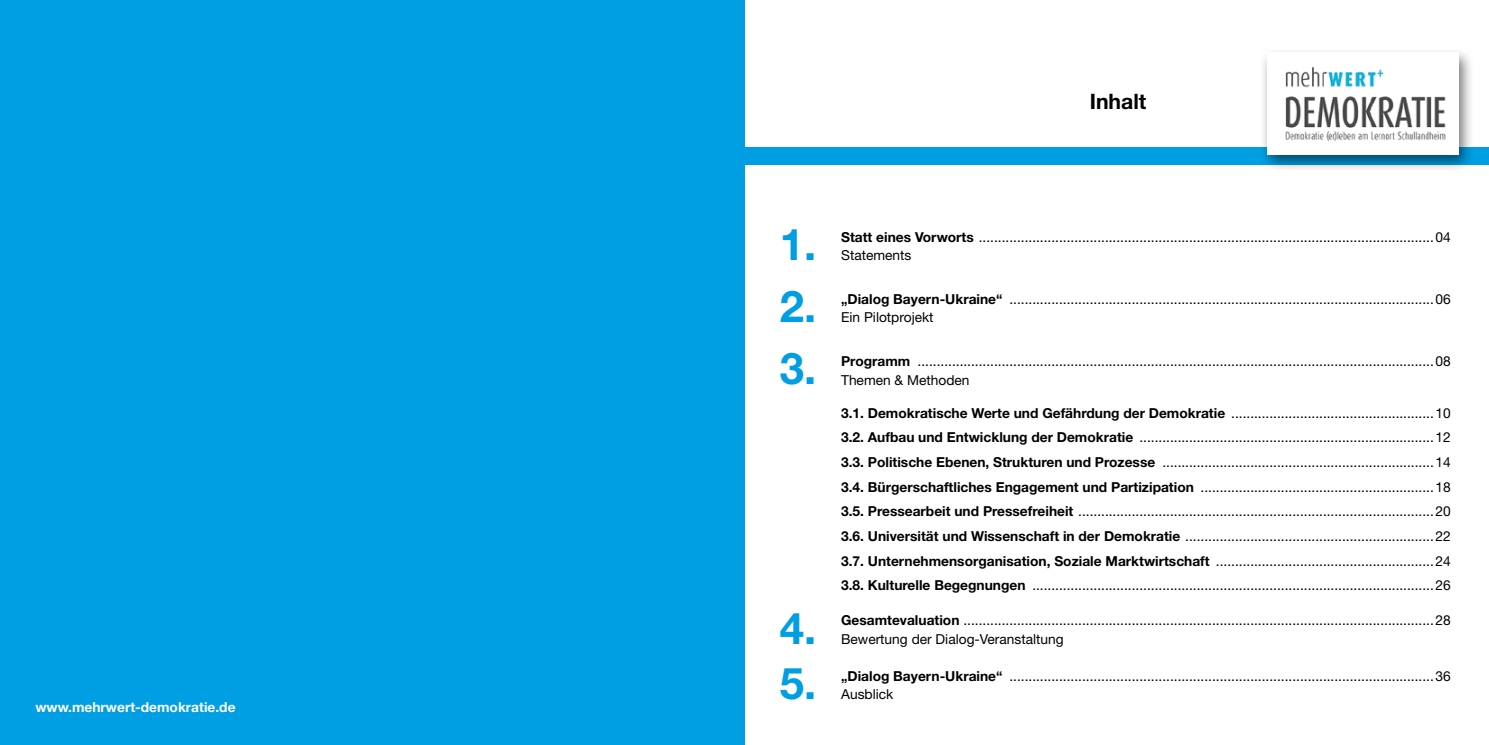
<style>
.page{position:relative;width:1489px;height:745px;background:#fff}
.page>*{position:absolute;margin:0;border:0;box-sizing:border-box;transform-origin:0 0}
.t1{font:700 43.75px "Helvetica Neue LT Std";color:#009ee3}
.t2{font:700 21.25px "Helvetica Neue LT Std";color:#000}
.t3{font:13.75px/18.8px "Helvetica Neue LT Std";color:#000}
.t4{font:700 13.75px "Helvetica Neue LT Std";color:#fff}
.s1{font-weight:700}
</style>
<div class="page">
<hr style="left:744px;top:0;width:1px;height:744px;background:#6f6f6e">
<div style="left:718px;top:147px;width:770px;height:18px;background:#009ee3"></div>
<div style="left:0;top:0;width:744px;height:744px;background:#009ee3"></div>
<div style="left:1259px;top:47px;width:214px;height:125px;background:#000;opacity:.54"></div>
<img style="left:1267px;top:53px;width:191px;height:102px">
<p class="t4" style="left:35px;top:698px;width:202px">www.mehrwert-demokratie.de</p>
<h2 class="t2" style="left:1089px;top:88px;width:58px">Inhalt</h2>
<h1 class="t1" style="left:780px;top:217px;width:38px">1.</h1>
<p class="t3" style="left:841px;top:227px;width:611px"><span class="s1">Statt eines Vorworts</span> .......................................................................................................................04<br>Statements</p>
<h1 class="t1" style="left:780px;top:279px;width:38px">2.</h1>
<p class="t3" style="left:841px;top:289px;width:611px"><span class="s1">„Dialog Bayern-Ukraine“</span> ...............................................................................................................06<br>Ein Pilotprojekt</p>
<h1 class="t1" style="left:780px;top:341px;width:38px">3.</h1>
<p class="t3" style="left:841px;top:351px;width:611px"><span class="s1">Programm</span> .......................................................................................................................................08<br>Themen &amp; Methoden</p>
<p class="t3" style="left:841px;top:403px;width:611px"><span class="s1">3.1. Demokratische Werte und Gefährdung der Demokratie</span> .....................................................10</p>
<p class="t3" style="left:841px;top:427px;width:611px"><span class="s1">3.2. Aufbau und Entwicklung der Demokratie</span> .............................................................................12</p>
<p class="t3" style="left:841px;top:452px;width:611px"><span class="s1">3.3. Politische Ebenen, Strukturen und Prozesse</span> .......................................................................14</p>
<p class="t3" style="left:841px;top:477px;width:611px"><span class="s1">3.4. Bürgerschaftliches Engagement und Partizipation</span> .............................................................18</p>
<p class="t3" style="left:841px;top:501px;width:611px"><span class="s1">3.5. Pressearbeit und Pressefreiheit</span> .............................................................................................20</p>
<p class="t3" style="left:841px;top:551px;width:611px"><span class="s1">3.7. Unternehmensorganisation, Soziale Marktwirtschaft</span> .........................................................24</p>
<p class="t3" style="left:841px;top:526px;width:611px"><span class="s1">3.6. Universität und Wissenschaft in der Demokratie</span> .................................................................22</p>
<p class="t3" style="left:841px;top:575px;width:611px"><span class="s1">3.8. Kulturelle Begegnungen</span> .........................................................................................................26</p>
<h1 class="t1" style="left:780px;top:600px;width:38px">4.</h1>
<p class="t3" style="left:841px;top:610px;width:611px"><span class="s1">Gesamtevaluation</span> ...........................................................................................................................28<br>Bewertung der Dialog-Veranstaltung</p>
<h1 class="t1" style="left:780px;top:655px;width:38px">5.</h1>
<p class="t3" style="left:841px;top:665px;width:611px"><span class="s1">„Dialog Bayern-Ukraine“</span> ...............................................................................................................36<br>Ausblick</p>
</div>
